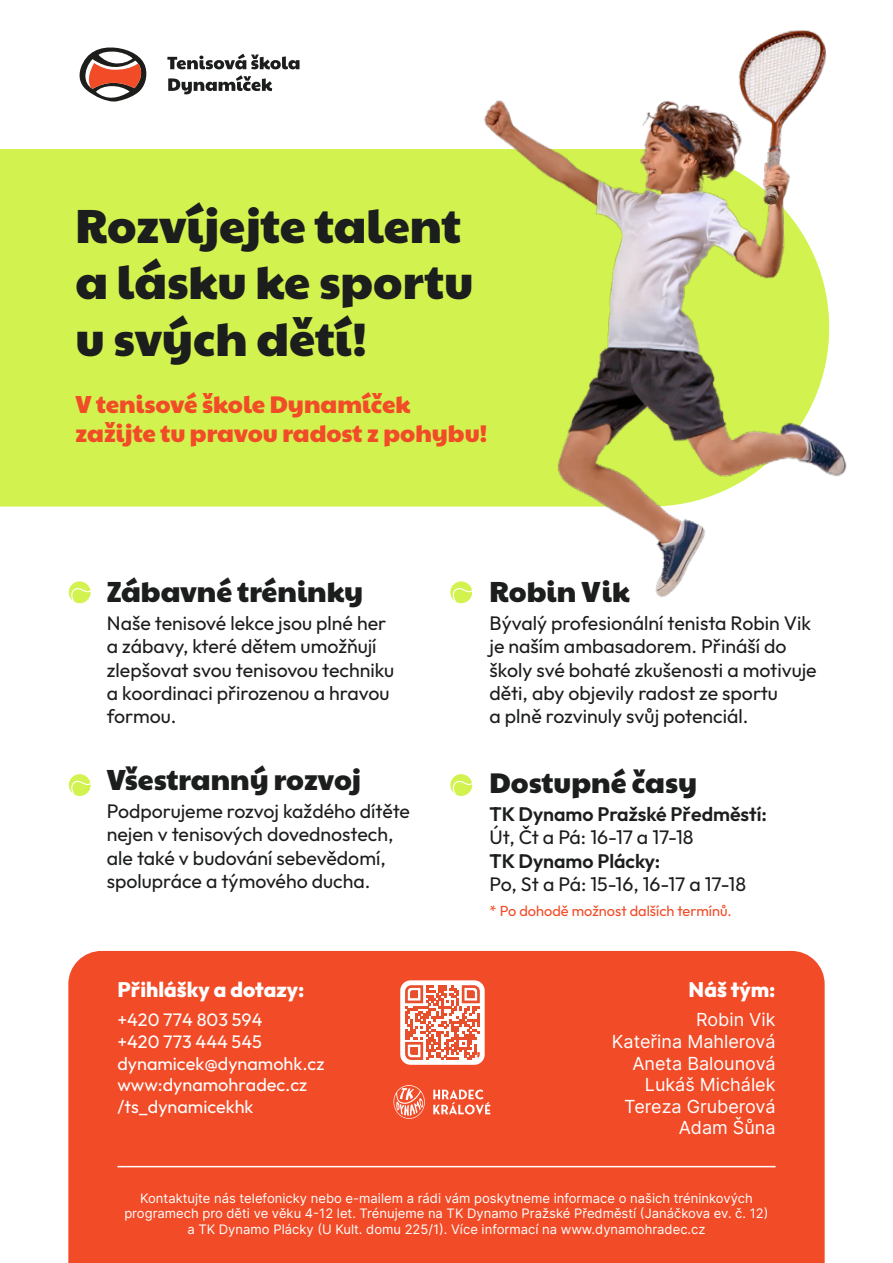
<style>
.page{position:relative;width:893px;height:1263px;background:#fff}
.page>*{position:absolute;margin:0;border:0;box-sizing:border-box;transform-origin:0 0}
.t1{font:46.95px/56.4px "Paytone One";color:#1c1d1d}
.t2{font:28.5px "Paytone One";color:#1c1d1d}
.t3{font:24.15px/29px "Paytone One";color:#f24b27}
.t4{font:800 21px "Outfit";color:#fff}
.t5{font:19.5px/23.4px "Outfit";color:#1c1d1d}
.t6{font:600 19.5px "Outfit";color:#1c1d1d}
.t7{font:18px/21.6px "Outfit";color:#fff}
.t8{font:18px/21.6px "Inter";color:#fff;text-align:right}
.t9{font:14.55px "Outfit";color:#f24b27}
.t10{font:13.05px/15.6px "Inter";color:#fff;text-align:center}
</style>
<div class="page">
<div style="left:0;top:149px;width:395px;height:358px;background:#d2f24f"></div>
<img style="left:395px;top:30px;width:452px;height:567px">
<svg style="left:167px;top:54px;width:133px;height:15px"></svg>
<svg style="left:168px;top:75px;width:104px;height:19px"></svg>
<svg style="left:79px;top:47px;width:68px;height:55px"></svg>
<div style="left:68px;top:951px;width:757px;height:312px;background:#f24b27"></div>
<hr style="left:117px;top:1166px;width:658px;height:1px;background:#fff">
<div style="left:400px;top:980px;width:85px;height:85px;background:#fff;border-radius:10px"></div>
<svg style="left:405px;top:985px;width:75px;height:75px"></svg>
<svg style="left:393px;top:1085px;width:32px;height:34px"></svg>
<svg style="left:433px;top:1089px;width:57px;height:25px"></svg>
<svg style="left:449px;top:580px;width:24px;height:24px"></svg>
<svg style="left:450px;top:581px;width:22px;height:22px"></svg>
<svg style="left:450px;top:774px;width:22px;height:22px"></svg>
<svg style="left:69px;top:581px;width:22px;height:22px"></svg>
<svg style="left:69px;top:774px;width:22px;height:22px"></svg>
<h1 class="t1" style="left:75px;top:195px;width:400px">Rozvíjejte talent a lásku ke sportu u svých dětí!</h1>
<p class="t3" style="left:76px;top:388px;width:413px">V tenisové škole Dynamíček zažijte tu pravou radost z pohybu!</p>
<h2 class="t2" style="left:107px;top:567px;width:258px">Zábavné tréninky</h2>
<p class="t5" style="left:107px;top:612px;width:289px">Naše tenisové lekce jsou plné her a zábavy, které dětem umožňují zlepšovat svou tenisovou techniku a koordinaci přirozenou a hravou formou.</p>
<h2 class="t2" style="left:107px;top:755px;width:256px">Všestranný rozvoj</h2>
<p class="t5" style="left:107px;top:800px;width:305px">Podporujeme rozvoj každého dítěte nejen v tenisových dovednostech, ale také v budování sebevědomí, spolupráce a týmového ducha.</p>
<p class="t4" style="left:117px;top:976px;width:189px">Přihlášky a dotazy:</p>
<p class="t7" style="left:117px;top:1010px;width:208px">+420 774 803 594<br>+420 773 444 545 dynamicek@dynamohk.cz www:dynamohradec.cz /ts_dynamicekhk</p>
<h2 class="t2" style="left:490px;top:567px;width:142px">Robin Vik</h2>
<p class="t5" style="left:490px;top:612px;width:329px">Bývalý profesionální tenista Robin Vik je naším ambasadorem. Přináší do školy své bohaté zkušenosti a motivuje děti, aby objevily radost ze sportu<br>a plně rozvinuly svůj potenciál.</p>
<h2 class="t2" style="left:490px;top:758px;width:209px">Dostupné časy</h2>
<p class="t6" style="left:490px;top:801px;width:279px">TK Dynamo Pražské Předměstí:</p>
<p class="t5" style="left:490px;top:826px;width:206px">Út, Čt a Pá: 16-17 a 17-18</p>
<p class="t6" style="left:490px;top:848px;width:172px">TK Dynamo Plácky:</p>
<p class="t5" style="left:490px;top:873px;width:258px">Po, St a Pá: 15-16, 16-17 a 17-18</p>
<p class="t9" style="left:490px;top:902px;width:244px">* Po dohodě možnost dalších termínů.</p>
<p class="t4" style="left:689px;top:976px;width:88px">Náš tým:</p>
<p class="t8" style="left:612px;top:1009px;width:165px">Robin Vik<br>Kateřina Mahlerová<br>Aneta Balounová<br>Lukáš Michálek<br>Tereza Gruberová<br>Adam Šůna</p>
<p class="t10" style="left:124px;top:1190px;width:646px">Kontaktujte nás telefonicky nebo e-mailem a rádi vám poskytneme informace o našich tréninkových programech pro děti ve věku 4-12 let. Trénujeme na TK Dynamo Pražské Předměstí (Janáčkova ev. č. 12) a TK Dynamo Plácky (U Kult. domu 225/1). Více informací na www.dynamohradec.cz</p>
</div>
